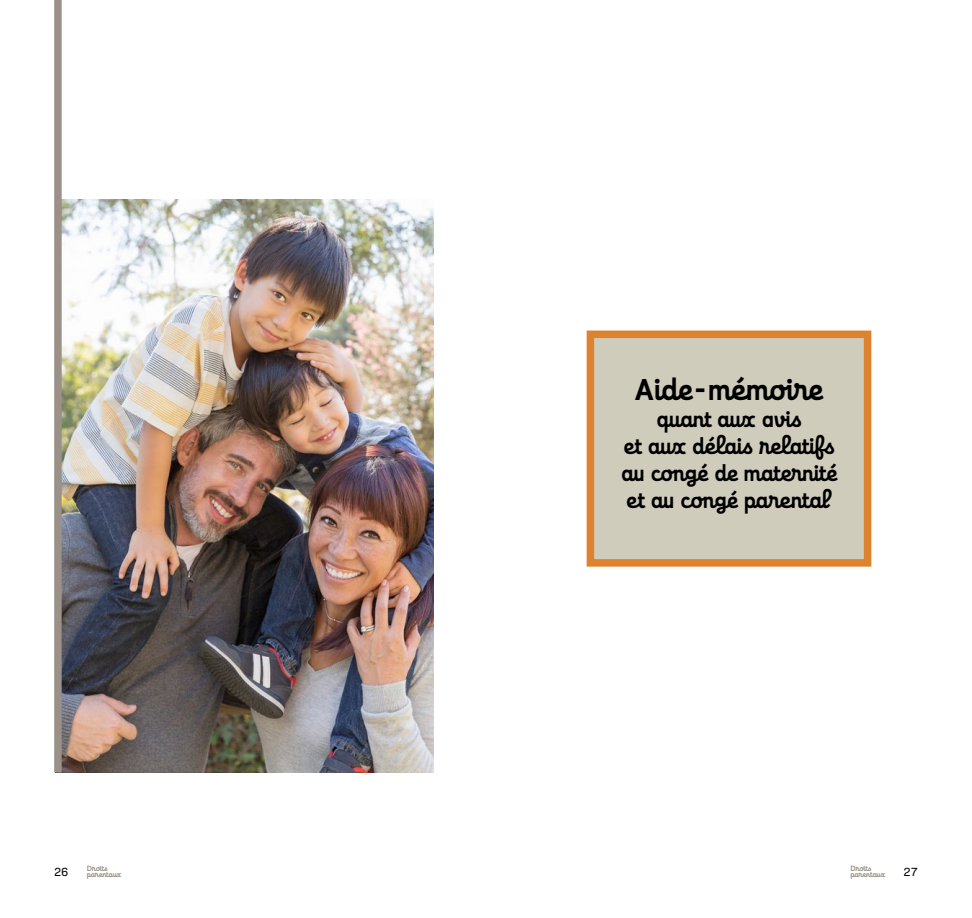
<style>
.page{position:relative;width:972px;height:918px;background:#fff}
.page>*{position:absolute;margin:0;border:0;box-sizing:border-box;transform-origin:0 0}
.t1{font:700 30px "Enfantine";color:#000}
.t2{font:700 22.5px/27px "Enfantine";color:#000;text-align:center}
.t3{font:12px "Bio Sans";color:#000}
.t4{font:700 7.5px/6.3px "Enfantine";color:#9a9188}
</style>
<div class="page">
<div style="left:587px;top:331px;width:284px;height:236px;background:#cfccbc;border:8px solid #dd822f"></div>
<img style="left:62px;top:200px;width:371px;height:572px">
<div style="left:54px;top:0;width:8px;height:772px;background:#9a9188"></div>
<h1 class="t1" style="left:635px;top:364px;width:189px">Aide-mémoire</h1>
<p class="t2" style="left:621px;top:403px;width:217px">quant aux avis<br>et aux délais relatifs au congé de maternité et au congé parental</p>
<p class="t4" style="left:87px;top:864px;width:36px">Droits parentaux</p>
<p class="t4" style="left:850px;top:864px;width:36px">Droits parentaux</p>
<p class="t3" style="left:54px;top:863px;width:16px">26</p>
<p class="t3" style="left:904px;top:863px;width:16px">27</p>
</div>
